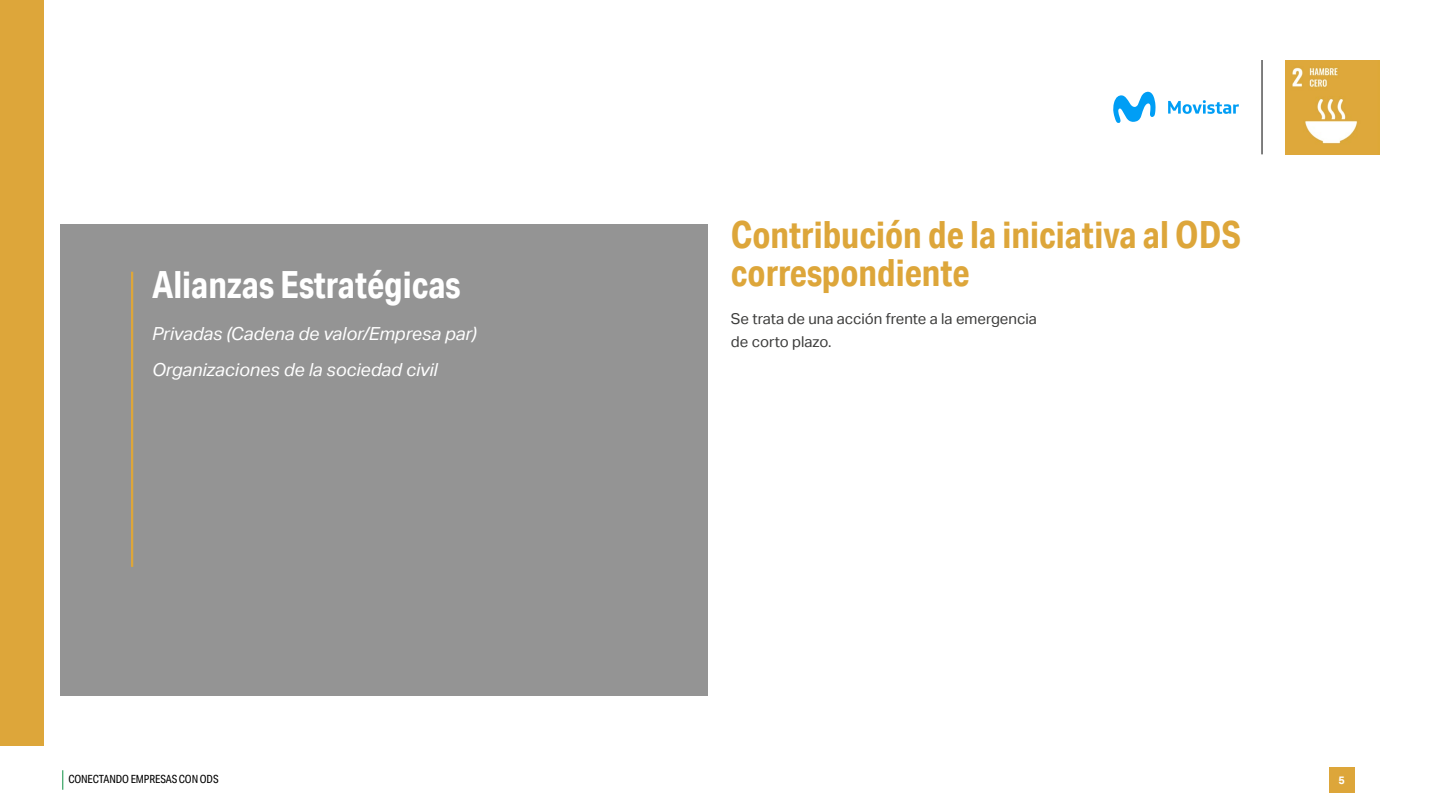
<style>
.page{position:relative;width:1440px;height:810px;background:#fff}
.page>*{position:absolute;margin:0;border:0;box-sizing:border-box;transform-origin:0 0}
.t1{font:700 37.5px/38.2px "Aktiv Grotesk Cd";color:#dda63a}
.t2{font:700 37.5px "Aktiv Grotesk Cd";color:#fff}
.t3{font:italic 18px "Aktiv Grotesk";color:#fff}
.t4{font:15px/23.2px "Aktiv Grotesk";color:#3c3c3b}
.t5{font:11.25px "Aktiv Grotesk Cd";letter-spacing:-.01em;color:#000}
.t6{font:700 10.88px "Aktiv Grotesk";color:#fff}
</style>
<div class="page">
<svg style="left:62px;top:770px;width:1px;height:20px"></svg>
<div style="left:1329px;top:767px;width:25px;height:26px;background:#dda63a"></div>
<img style="left:1285px;top:60px;width:95px;height:95px">
<hr style="left:1262px;top:60px;width:1px;height:94px;background:#000">
<svg style="left:1113px;top:92px;width:43px;height:31px"></svg>
<svg style="left:1168px;top:100px;width:71px;height:14px"></svg>
<div style="left:0;top:0;width:44px;height:746px;background:#dda63a"></div>
<div style="left:60px;top:225px;width:648px;height:471px;background:#949494"></div>
<hr style="left:131px;top:272px;width:2px;height:295px;background:#dda63a">
<p class="t2" style="left:152px;top:262px;width:310px">Alianzas Estratégicas</p>
<p class="t3" style="left:152px;top:324px;width:326px">Privadas (Cadena de valor/Empresa par)</p>
<p class="t3" style="left:152px;top:359px;width:287px">Organizaciones de la sociedad civil</p>
<p class="t1" style="left:731px;top:215px;width:512px">Contribución de la iniciativa al ODS correspondiente</p>
<p class="t4" style="left:731px;top:307px;width:307px">Se trata de una acción frente a la emergencia de corto plazo.</p>
<p class="t5" style="left:68px;top:773px;width:152px">CONECTANDO EMPRESAS CON ODS</p>
<p class="t6" style="left:1338px;top:774px;width:8px">5</p>
</div>
